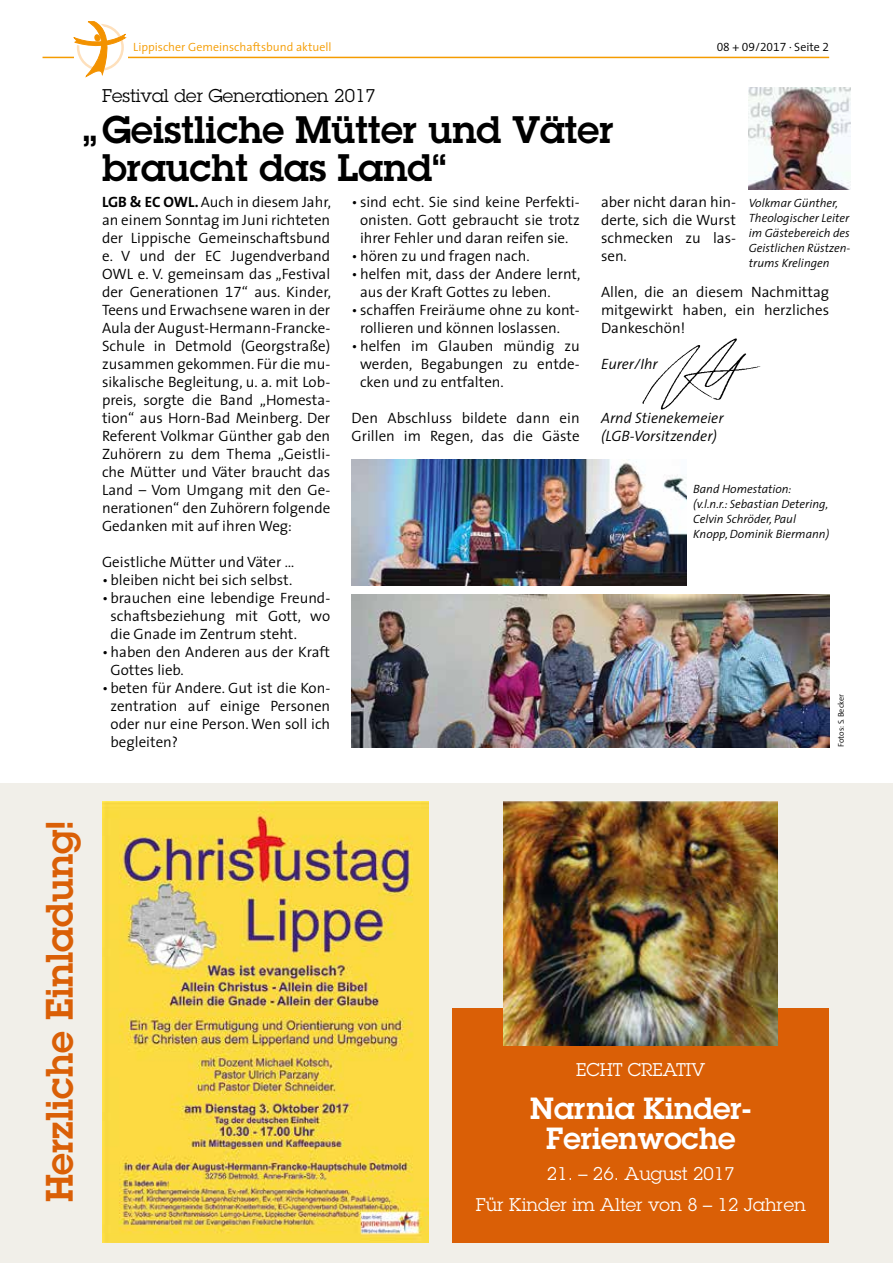
<style>
.page{position:relative;width:893px;height:1263px;background:#fff}
.page>*{position:absolute;margin:0;border:0;box-sizing:border-box;transform-origin:0 0}
.t1{font:600 37.5px/37.5px "Lubalin Graph";color:#000}
.t2{font:600 37.5px "Lubalin Graph";color:#da5f06}
.t3{font:600 30px/30px "Lubalin Graph";color:#fff;text-align:center}
.t4{font:18px/30.8px "Lubalin Graph";color:#fff;text-align:center}
.t5{font:18px "Lubalin Graph";color:#000}
.t6{font:300 15px/18px "BHM The Sans Tab";color:#000;text-align:justify}
.t7{font:italic 300 15px/18px "BHM The Sans Tab";color:#000}
.t8{font:italic 300 12px/15px "BHM The Sans Tab";color:#000}
.t9{font:300 12px "BHM The Sans Tab";color:#f59c00}
.t10{font:300 12px "BHM The Sans Tab";color:#000}
.t11{font:300 8.25px "BHM The Sans Tab";color:#000}
.s1{font-style:inherit}
</style>
<div class="page">
<div style="left:0;top:783px;width:893px;height:480px;background:#f1efe9"></div>
<hr style="left:43px;top:57px;width:786px;height:1px;background:#f59c00">
<div style="left:74px;top:54px;width:54px;height:7px;background:#fff"></div>
<svg style="left:74px;top:22px;width:52px;height:56px"></svg>
<img style="left:749px;top:87px;width:101px;height:102px">
<img style="left:351px;top:459px;width:335px;height:126px">
<img style="left:351px;top:594px;width:478px;height:153px">
<img style="left:642px;top:338px;width:119px;height:72px">
<img style="left:102px;top:801px;width:327px;height:441px">
<div style="left:452px;top:1008px;width:376px;height:234px;background:#da5f06"></div>
<img style="left:504px;top:801px;width:274px;height:244px">
<p class="t9" style="left:133px;top:37px;width:200px">Lippischer Gemeinschaftsbund aktuell</p>
<p class="t10" style="left:717px;top:37px;width:114px">08 + 09/2017 · Seite 2</p>
<p class="t5" style="left:102px;top:84px;width:275px">Festival der Generationen 2017</p>
<h1 class="t1" style="left:102px;top:111px;width:513px">Geistliche Mütter und Väter braucht das Land“</h1>
<p class="t6" style="left:102px;top:192px;width:230px"><span class="s1">LGB &amp; EC OWL.</span> Auch in diesem Jahr, an einem Sonntag im Juni richteten der Lippische Gemeinschaftsbund e. V und der EC Jugendverband OWL e. V. gemeinsam das „Festival der Generationen 17“ aus. Kinder, Teens und Erwachsene waren in der Aula der August-Hermann-Francke-Schule in Detmold (Georgstraße) zusammen gekommen. Für die mu&shy;sikalische Begleitung, u. a. mit Lob&shy;preis, sorgte die Band „Homesta&shy;tion“ aus Horn-Bad Meinberg. Der Referent Volkmar Günther gab den Zuhörern zu dem Thema „Geistli&shy;che Mütter und Väter braucht das Land – Vom Umgang mit den Ge&shy;nerationen“ den Zuhörern folgende Gedanken mit auf ihren Weg:</p>
<p class="t6" style="left:102px;top:552px;width:194px">Geistliche Mütter und Väter …</p>
<p class="t6" style="left:102px;top:570px;width:192px">•bleiben nicht bei sich selbst.</p>
<p class="t6" style="left:111px;top:588px;width:221px;text-indent:-9px">•brauchen eine lebendige Freund&shy;schaftsbeziehung mit Gott, wo die Gnade im Zentrum steht.</p>
<p class="t6" style="left:111px;top:642px;width:221px;text-indent:-9px">•haben den Anderen aus der Kraft<br>Gottes lieb.</p>
<p class="t6" style="left:111px;top:678px;width:221px;text-indent:-9px">•beten für Andere. Gut ist die Kon&shy;zentration auf einige Personen oder nur eine Person. Wen soll ich begleiten?</p>
<p class="t11" style="left:834px;top:747px;width:55px;rotate:-90deg">Fotos: S. Becker</p>
<h1 class="t1" style="left:83px;top:108px;width:16px">„</h1>
<p class="t6" style="left:351px;top:192px;width:230px;text-align:center">• sind echt. Sie sind keine Perfekti&shy;onisten. Gott gebraucht sie trotz ihrer Fehler und daran reifen sie.</p>
<p class="t6" style="left:351px;top:246px;width:180px">•hören zu und fragen nach.</p>
<p class="t6" style="left:360px;top:264px;width:222px;text-indent:-9px">•helfen mit, dass der Andere lernt, aus der Kraft Gottes zu leben.</p>
<p class="t6" style="left:360px;top:300px;width:221px;text-indent:-9px">• schaffen Freiräume ohne zu kont&shy;rollieren und können loslassen.</p>
<p class="t6" style="left:360px;top:336px;width:221px;text-indent:-9px">•helfen im Glauben mündig zu werden, Begabungen zu entde&shy;cken und zu entfalten.</p>
<p class="t6" style="left:351px;top:408px;width:230px">Den Abschluss bildete dann ein<br>Grillen im Regen, das die Gäste</p>
<p class="t6" style="left:601px;top:192px;width:137px">aber nicht daran hin&shy;derte, sich die Wurst schmecken zu las&shy;sen.</p>
<p class="t6" style="left:601px;top:282px;width:230px">Allen, die an diesem Nachmittag mitgewirkt haben, ein herzliches Dankeschön!</p>
<p class="t7" style="left:601px;top:354px;width:58px">Eurer/Ihr</p>
<p class="t8" style="left:749px;top:195px;width:103px">Volkmar Günther,<br>Theologischer Leiter im Gästebereich des<br>Geistlichen Rüstzen&shy;trums Krelingen</p>
<p class="t7" style="left:601px;top:408px;width:124px">Arnd Stienekemeier (LGB-Vorsitzender)</p>
<p class="t8" style="left:693px;top:481px;width:138px">Band Homestation: (v.l.n.r.: Sebastian Detering,<br>Celvin Schröder, Paul<br>Knopp, Dominik Biermann)</p>
<h1 class="t2" style="left:35px;top:1202px;width:382px;rotate:-90deg">Herzliche Einladung!</h1>
<p class="t4" style="left:576px;top:1054px;width:131px">ECHT CREATIV</p>
<h2 class="t3" style="left:530px;top:1093px;width:223px">Narnia Kinder-<br>Ferienwoche</h2>
<p class="t4" style="left:476px;top:1158px;width:332px">21. – 26. August 2017<br>Für Kinder im Alter von 8 – 12 Jahren</p>
</div>
